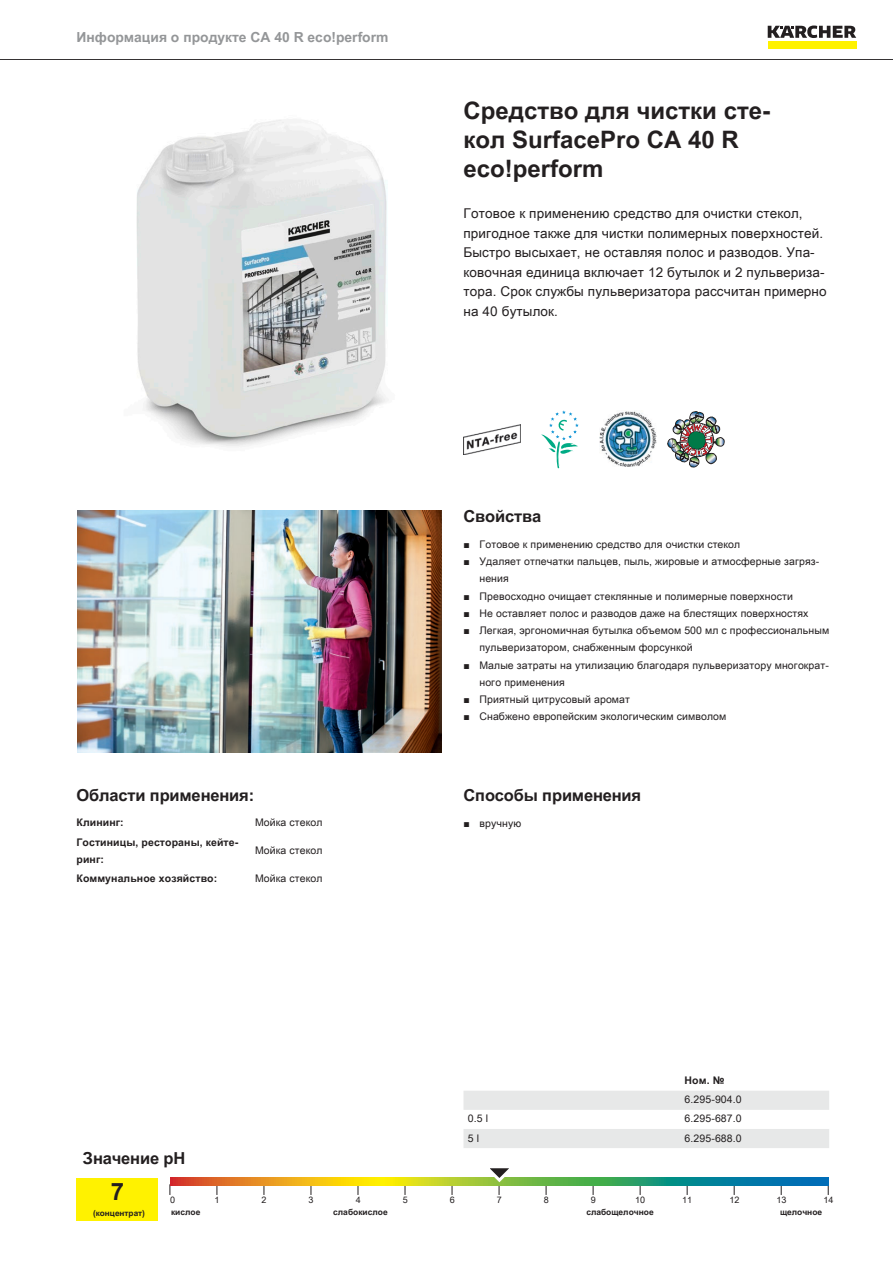
<style>
.page{position:relative;width:893px;height:1263px;background:#fff}
.page>*{position:absolute;margin:0;border:0;box-sizing:border-box;transform-origin:0 0}
.t1{font:700 24px/28.8px "Arial Unicode MS";color:#231f20}
.t2{font:700 16.5px "Arial Unicode MS";letter-spacing:-.01em;color:#231f20}
.t3{font:700 13.8px "Arial Unicode MS";color:#949698}
.t4{font:13.5px/19.5px "Arial Unicode MS";letter-spacing:.01em;color:#231f20}
.t5{font:10.5px/17.2px "Arial Unicode MS";letter-spacing:.01em;color:#231f20}
.t6{font:700 10.5px/17.2px "Arial Unicode MS";letter-spacing:.01em;color:#231f20}
.t7{font:9px "Arial Unicode MS";color:#231f20}
.t8{font:700 8.4px "Arial Unicode MS";color:#231f20}
.t9{font:700 8.25px "Arial Unicode MS";color:#231f20}
.s1{font-family:"Arial"}
</style>
<div class="page">
<hr style="left:0;top:59px;width:893px;height:1px;background:#231f20">
<div style="left:768px;top:42px;width:88px;height:7px;background:#fff200"></div>
<svg style="left:768px;top:26px;width:88px;height:12px"></svg>
<img style="left:136px;top:119px;width:253px;height:328px">
<img style="left:463px;top:424px;width:57px;height:30px">
<svg style="left:541px;top:410px;width:38px;height:58px"></svg>
<img style="left:600px;top:411px;width:56px;height:56px">
<img style="left:668px;top:412px;width:56px;height:55px">
<img style="left:77px;top:510px;width:365px;height:243px">
<div style="left:77px;top:1178px;width:81px;height:42px;background:#fff200"></div>
<svg style="left:170px;top:1178px;width:658px;height:8px;background:#82a04c"></svg>
<svg style="left:482px;top:1168px;width:38px;height:27px"></svg>
<svg style="left:463px;top:1091px;width:366px;height:57px"></svg>
<h3 class="t3" style="left:77px;top:27px;width:313px">Информация о продукте CA 40 R eco!perform</h3>
<h1 class="t1" style="left:463px;top:97px;width:308px">Средство для чистки сте&shy;кол SurfacePro CA 40 R eco!perform</h1>
<p class="t4" style="left:463px;top:203px;width:365px">Готовое к применению средство для очистки стекол, пригодное также для чистки полимерных поверхностей.<br>Быстро высыхает, не оставляя полос и разводов. Упа&shy;ковочная единица включает 12 бутылок и 2 пульвериза&shy;тора. Срок службы пульверизатора рассчитан примерно на 40 бутылок.</p>
<h2 class="t2" style="left:77px;top:783px;width:179px">Области применения:</h2>
<p class="t6" style="left:77px;top:814px;width:49px">Клининг:</p>
<p class="t5" style="left:255px;top:813px;width:69px">Мойка стекол</p>
<p class="t6" style="left:77px;top:833px;width:163px">Гостиницы, рестораны, кейте&shy;ринг:</p>
<p class="t5" style="left:255px;top:842px;width:69px">Мойка стекол</p>
<p class="t6" style="left:77px;top:870px;width:142px">Коммунальное хозяйство:</p>
<p class="t5" style="left:255px;top:870px;width:69px">Мойка стекол</p>
<h2 class="t2" style="left:463px;top:504px;width:79px">Свойства</h2>
<p class="t5" style="left:463px;top:535px;width:278px"><span class="s1">■</span> Готовое к применению средство для очистки стекол</p>
<p class="t5" style="left:479px;top:553px;width:341px;text-indent:-16px"><span class="s1">■</span> Удаляет отпечатки пальцев, пыль, жировые и атмосферные загряз&shy;нения</p>
<p class="t5" style="left:463px;top:587px;width:331px"><span class="s1">■</span> Превосходно очищает стеклянные и полимерные поверхности</p>
<p class="t5" style="left:463px;top:604px;width:346px"><span class="s1">■</span> Не оставляет полос и разводов даже на блестящих поверхностях</p>
<p class="t5" style="left:479px;top:622px;width:351px;text-indent:-16px"><span class="s1">■</span> Легкая, эргономичная бутылка объемом 500 мл с профессиональным пульверизатором, снабженным форсункой</p>
<p class="t5" style="left:479px;top:656px;width:351px;text-indent:-16px"><span class="s1">■</span> Малые затраты на утилизацию благодаря пульверизатору многократ&shy;ного применения</p>
<p class="t5" style="left:463px;top:691px;width:168px"><span class="s1">■</span> Приятный цитрусовый аромат</p>
<p class="t5" style="left:463px;top:708px;width:264px"><span class="s1">■</span> Снабжено европейским экологическим символом</p>
<h2 class="t2" style="left:463px;top:783px;width:179px">Способы применения</h2>
<p class="t5" style="left:463px;top:814px;width:59px"><span class="s1">■</span> вручную</p>
<p class="t6" style="left:685px;top:1072px;width:41px">Ном. №</p>
<p class="t5" style="left:685px;top:1091px;width:59px">6.295-904.0</p>
<p class="t5" style="left:468px;top:1110px;width:22px">0.5 l</p>
<p class="t5" style="left:685px;top:1110px;width:59px">6.295-687.0</p>
<p class="t5" style="left:468px;top:1129px;width:13px">5 l</p>
<p class="t5" style="left:685px;top:1129px;width:59px">6.295-688.0</p>
<h2 class="t2" style="left:83px;top:1146px;width:104px">Значение pH</h2>
<h1 class="t1" style="left:111px;top:1178px;width:15px">7</h1>
<p class="t7" style="left:170px;top:1193px;width:7px">0</p>
<p class="t7" style="left:215px;top:1193px;width:7px">1</p>
<p class="t7" style="left:262px;top:1193px;width:7px">2</p>
<p class="t7" style="left:309px;top:1193px;width:7px">3</p>
<p class="t7" style="left:356px;top:1193px;width:7px">4</p>
<p class="t7" style="left:403px;top:1193px;width:7px">5</p>
<p class="t7" style="left:450px;top:1193px;width:7px">6</p>
<p class="t7" style="left:497px;top:1193px;width:7px">7</p>
<p class="t7" style="left:544px;top:1193px;width:7px">8</p>
<p class="t7" style="left:591px;top:1193px;width:7px">9</p>
<p class="t7" style="left:635px;top:1193px;width:12px">10</p>
<p class="t7" style="left:682px;top:1193px;width:12px">11</p>
<p class="t7" style="left:729px;top:1193px;width:12px">12</p>
<p class="t7" style="left:776px;top:1193px;width:12px">13</p>
<p class="t7" style="left:823px;top:1193px;width:12px">14</p>
<p class="t9" style="left:93px;top:1207px;width:53px">(концентрат)</p>
<p class="t8" style="left:171px;top:1206px;width:31px">кислое</p>
<p class="t8" style="left:333px;top:1206px;width:56px">слабокислое</p>
<p class="t8" style="left:586px;top:1206px;width:69px">слабощелочное</p>
<p class="t8" style="left:780px;top:1206px;width:44px">щелочное</p>
</div>
